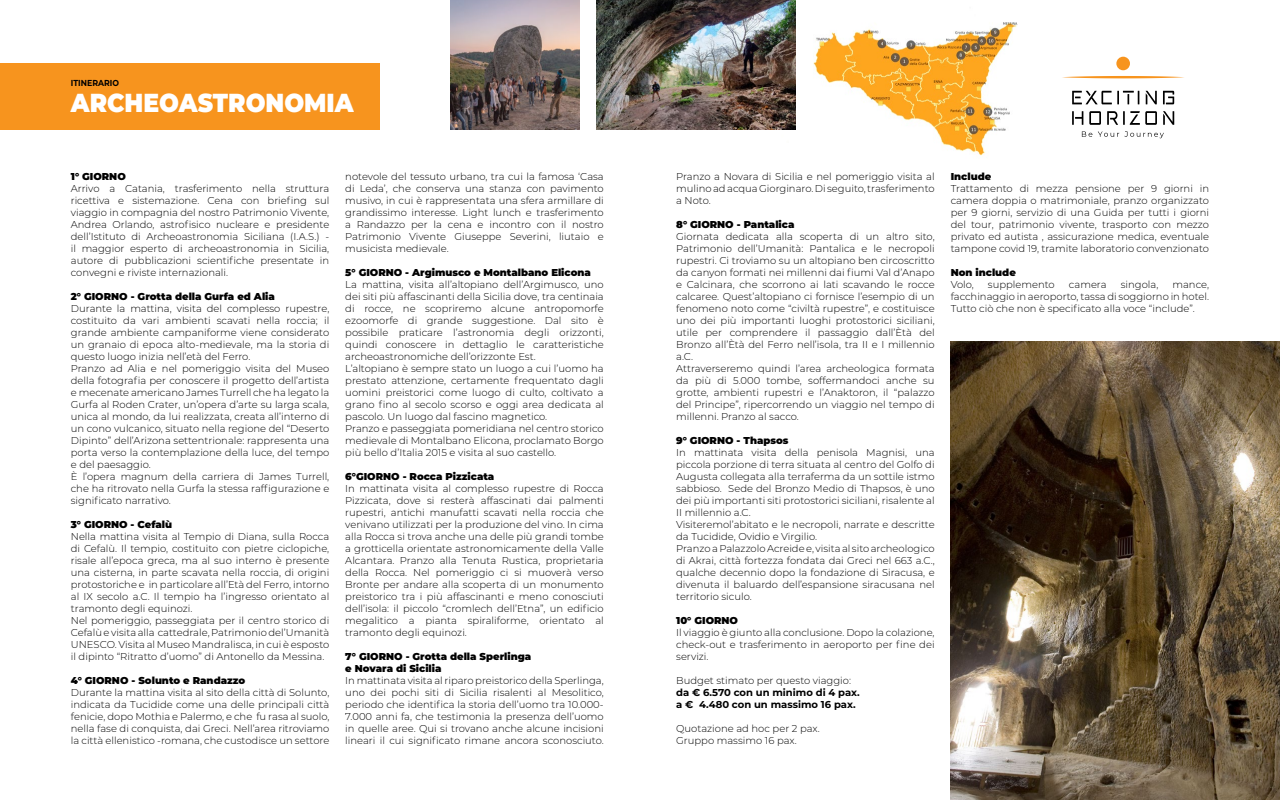
<style>
.page{position:relative;width:1280px;height:800px;background:#fff}
.page>*{position:absolute;margin:0;border:0;box-sizing:border-box;transform-origin:0 0}
.t1{font:900 26px "Montserrat";color:#fff;scale:.9 1}
.t2{font:300 10px/12px "Montserrat";color:#000;text-align:justify}
.t3{font:900 10px/12px "Montserrat";color:#000}
.t4{font:700 10px/12px "Montserrat";color:#000}
.t5{font:700 8.7px "Montserrat";color:#000;scale:.9 1}
</style>
<div class="page">
<div style="left:0;top:63px;width:380px;height:66px;background:#f7941e"></div>
<svg style="left:1072px;top:91px;width:67px;height:13px"></svg>
<svg style="left:1146px;top:91px;width:11px;height:13px"></svg>
<svg style="left:1163px;top:91px;width:11px;height:13px"></svg>
<svg style="left:1072px;top:111px;width:11px;height:14px"></svg>
<svg style="left:1089px;top:111px;width:12px;height:14px"></svg>
<svg style="left:1107px;top:111px;width:50px;height:14px"></svg>
<svg style="left:1163px;top:111px;width:11px;height:14px"></svg>
<div style="left:1116px;top:57px;width:14px;height:13px;background:#f7941e;border-radius:50%"></div>
<svg style="left:1082px;top:131px;width:10px;height:6px"></svg>
<svg style="left:1098px;top:131px;width:66px;height:7px"></svg>
<svg style="left:1062px;top:76px;width:122px;height:2px"></svg>
<img style="left:450px;top:0;width:129px;height:129px">
<img style="left:782px;top:0;width:236px;height:156px">
<img style="left:596px;top:0;width:199px;height:129px">
<img style="left:951px;top:341px;width:329px;height:459px">
<p class="t5" style="left:71px;top:77px;width:55px">ITINERARIO</p>
<h1 class="t1" style="left:71px;top:84px;width:316px">ARCHEOASTRONOMIA</h1>
<p class="t3" style="left:71px;top:170px;width:56px">1° GIORNO</p>
<p class="t2" style="left:71px;top:182px;width:260px">Arrivo a Catania, trasferimento nella struttura ricettiva e sistemazione. Cena con briefing sul viaggio in compagnia del nostro Patrimonio Vivente, Andrea Orlando, astrofisico nucleare e presidente dell’Istituto di Archeoastronomia Siciliana (I.A.S.) - il maggior esperto di archeoastronomia in Sicilia, autore di pubblicazioni scientifiche presentate in convegni e riviste internazionali.</p>
<p class="t3" style="left:71px;top:290px;width:206px">2° GIORNO - Grotta della Gurfa ed Alia</p>
<p class="t2" style="left:71px;top:302px;width:260px;text-align:left">Durante la mattina, visita del complesso rupestre, costituito da vari ambienti scavati nella roccia; il grande ambiente campaniforme viene considerato un granaio di epoca alto-medievale, ma la storia di questo luogo inizia nell’età del Ferro.<br>Pranzo ad Alia e nel pomeriggio visita del Museo della fotografia per conoscere il progetto dell’artista e mecenate americano James Turrell che ha legato la Gurfa al Roden Crater, un’opera d’arte su larga scala, unica al mondo, da lui realizzata, creata all’interno di un cono vulcanico, situato nella regione del “Deserto Dipinto” dell’Arizona settentrionale: rappresenta una porta verso la contemplazione della luce, del tempo e del paesaggio.<br>È l’opera magnum della carriera di James Turrell, che ha ritrovato nella Gurfa la stessa raffigurazione e significato narrativo.</p>
<p class="t3" style="left:71px;top:518px;width:103px">3° GIORNO - Cefalù</p>
<p class="t2" style="left:71px;top:530px;width:260px;text-align:left">Nella mattina visita al Tempio di Diana, sulla Rocca di Cefalù. Il tempio, costituito con pietre ciclopiche, risale all’epoca greca, ma al suo interno è presente una cisterna, in parte scavata nella roccia, di origini protostoriche e in particolare all’Età del Ferro, intorno al IX secolo a.C. Il tempio ha l’ingresso orientato al tramonto degli equinozi.<br>Nel pomeriggio, passeggiata per il centro storico di Cefalù e visita alla cattedrale, Patrimonio del’Umanità UNESCO. Visita al Museo Mandralisca, in cui è esposto il dipinto “Ritratto d’uomo” di Antonello da Messina.</p>
<p class="t3" style="left:71px;top:674px;width:176px">4° GIORNO - Solunto e Randazzo</p>
<p class="t2" style="left:71px;top:686px;width:260px">Durante la mattina visita al sito della città di Solunto, indicata da Tucidide come una delle principali città fenicie, dopo Mothia e Palermo, e che fu rasa al suolo, nella fase di conquista, dai Greci. Nell’area ritroviamo la città ellenistico -romana, che custodisce un settore</p>
<p class="t2" style="left:345px;top:170px;width:260px">notevole del tessuto urbano, tra cui la famosa ‘Casa di Leda’, che conserva una stanza con pavimento musivo, in cui è rappresentata una sfera armillare di grandissimo interesse. Light lunch e trasferimento a Randazzo per la cena e incontro con il nostro Patrimonio Vivente Giuseppe Severini, liutaio e musicista medievale.</p>
<p class="t3" style="left:345px;top:266px;width:247px">5° GIORNO - Argimusco e Montalbano Elicona</p>
<p class="t2" style="left:345px;top:278px;width:260px;text-align:left">La mattina, visita all’altopiano dell’Argimusco, uno dei siti più affascinanti della Sicilia dove, tra centinaia di rocce, ne scopriremo alcune antropomorfe ezoomorfe di grande suggestione. Dal sito è possibile praticare l’astronomia degli orizzonti, quindi conoscere in dettaglio le caratteristiche archeoastronomiche dell’orizzonte Est.<br>L’altopiano è sempre stato un luogo a cui l’uomo ha prestato attenzione, certamente frequentato dagli uomini preistorici come luogo di culto, coltivato a grano fino al secolo scorso e oggi area dedicata al pascolo. Un luogo dal fascino magnetico.<br>Pranzo e passeggiata pomeridiana nel centro storico medievale di Montalbano Elicona, proclamato Borgo più bello d’Italia 2015 e visita al suo castello.</p>
<p class="t3" style="left:345px;top:470px;width:151px">6°GIORNO - Rocca Pizzicata</p>
<p class="t2" style="left:345px;top:482px;width:260px">In mattinata visita al complesso rupestre di Rocca Pizzicata, dove si resterà affascinati dai palmenti rupestri, antichi manufatti scavati nella roccia che venivano utilizzati per la produzione del vino. In cima alla Rocca si trova anche una delle più grandi tombe a grotticella orientate astronomicamente della Valle Alcantara. Pranzo alla Tenuta Rustica, proprietaria della Rocca. Nel pomeriggio ci si muoverà verso Bronte per andare alla scoperta di un monumento preistorico tra i più affascinanti e meno conosciuti dell’isola: il piccolo “cromlech dell’Etna”, un edificio megalitico a pianta spiraliforme, orientato al tramonto degli equinozi.</p>
<p class="t3" style="left:345px;top:650px;width:188px">7° GIORNO - Grotta della Sperlinga e Novara di Sicilia</p>
<p class="t2" style="left:345px;top:674px;width:260px">In mattinata visita al riparo preistorico della Sperlinga, uno dei pochi siti di Sicilia risalenti al Mesolitico, periodo che identifica la storia dell’uomo tra 10.000- 7.000 anni fa, che testimonia la presenza dell’uomo in quelle aree. Qui si trovano anche alcune incisioni lineari il cui significato rimane ancora sconosciuto.</p>
<p class="t2" style="left:676px;top:170px;width:260px">Pranzo a Novara di Sicilia e nel pomeriggio visita al mulino ad acqua Giorginaro. Di seguito, trasferimento a Noto.</p>
<p class="t3" style="left:676px;top:218px;width:120px">8° GIORNO - Pantalica</p>
<p class="t2" style="left:676px;top:230px;width:260px;text-align:left">Giornata dedicata alla scoperta di un altro sito, Patrimonio dell’Umanità: Pantalica e le necropoli rupestri. Ci troviamo su un altopiano ben circoscritto da canyon formati nei millenni dai fiumi Val d’Anapo e Calcinara, che scorrono ai lati scavando le rocce calcaree. Quest’altopiano ci fornisce l’esempio di un fenomeno noto come “civiltà rupestre”, e costituisce uno dei più importanti luoghi protostorici siciliani, utile per comprendere il passaggio dall’Ètà del Bronzo all’Ètà del Ferro nell’isola, tra II e I millennio a.C.<br>Attraverseremo quindi l’area archeologica formata da più di 5.000 tombe, soffermandoci anche su grotte, ambienti rupestri e l’Anaktoron, il “palazzo del Principe”, ripercorrendo un viaggio nel tempo di millenni. Pranzo al sacco.</p>
<p class="t3" style="left:676px;top:434px;width:114px">9° GIORNO - Thapsos</p>
<p class="t2" style="left:676px;top:446px;width:260px;text-align:left">In mattinata visita della penisola Magnisi, una piccola porzione di terra situata al centro del Golfo di Augusta collegata alla terraferma da un sottile istmo sabbioso. Sede del Bronzo Medio di Thapsos, è uno dei più importanti siti protostorici siciliani, risalente al II millennio a.C.<br>Visiteremol’abitato e le necropoli, narrate e descritte da Tucidide, Ovidio e Virgilio.<br>Pranzo a Palazzolo Acreide e, visita al sito archeologico di Akrai, città fortezza fondata dai Greci nel 663 a.C., qualche decennio dopo la fondazione di Siracusa, e divenuta il baluardo dell’espansione siracusana nel territorio siculo.</p>
<p class="t3" style="left:676px;top:614px;width:63px">10° GIORNO</p>
<p class="t2" style="left:676px;top:626px;width:260px">Il viaggio è giunto alla conclusione. Dopo la colazione, check-out e trasferimento in aeroporto per fine dei servizi.</p>
<p class="t2" style="left:676px;top:674px;width:176px">Budget stimato per questo viaggio:</p>
<p class="t4" style="left:676px;top:686px;width:185px">da € 6.570 con un minimo di 4 pax. a € 4.480 con un massimo 16 pax.</p>
<p class="t2" style="left:676px;top:722px;width:145px">Quotazione ad hoc per 2 pax.<br>Gruppo massimo 16 pax.</p>
<p class="t3" style="left:951px;top:170px;width:42px">Include</p>
<p class="t2" style="left:951px;top:182px;width:260px">Trattamento di mezza pensione per 9 giorni in camera doppia o matrimoniale, pranzo organizzato per 9 giorni, servizio di una Guida per tutti i giorni del tour, patrimonio vivente, trasporto con mezzo privato ed autista , assicurazione medica, eventuale tampone covid 19, tramite laboratorio convenzionato</p>
<p class="t3" style="left:951px;top:266px;width:67px">Non include</p>
<p class="t2" style="left:951px;top:278px;width:25px">Volo,</p>
<p class="t2" style="left:988px;top:278px;width:68px">supplemento</p>
<p class="t2" style="left:1069px;top:278px;width:39px">camera</p>
<p class="t2" style="left:1121px;top:278px;width:39px">singola,</p>
<p class="t2" style="left:951px;top:278px;width:260px;text-indent:222px">mance, facchinaggio in aeroporto, tassa di soggiorno in hotel.<br>Tutto ciò che non è specificato alla voce “include”.</p>
</div>
